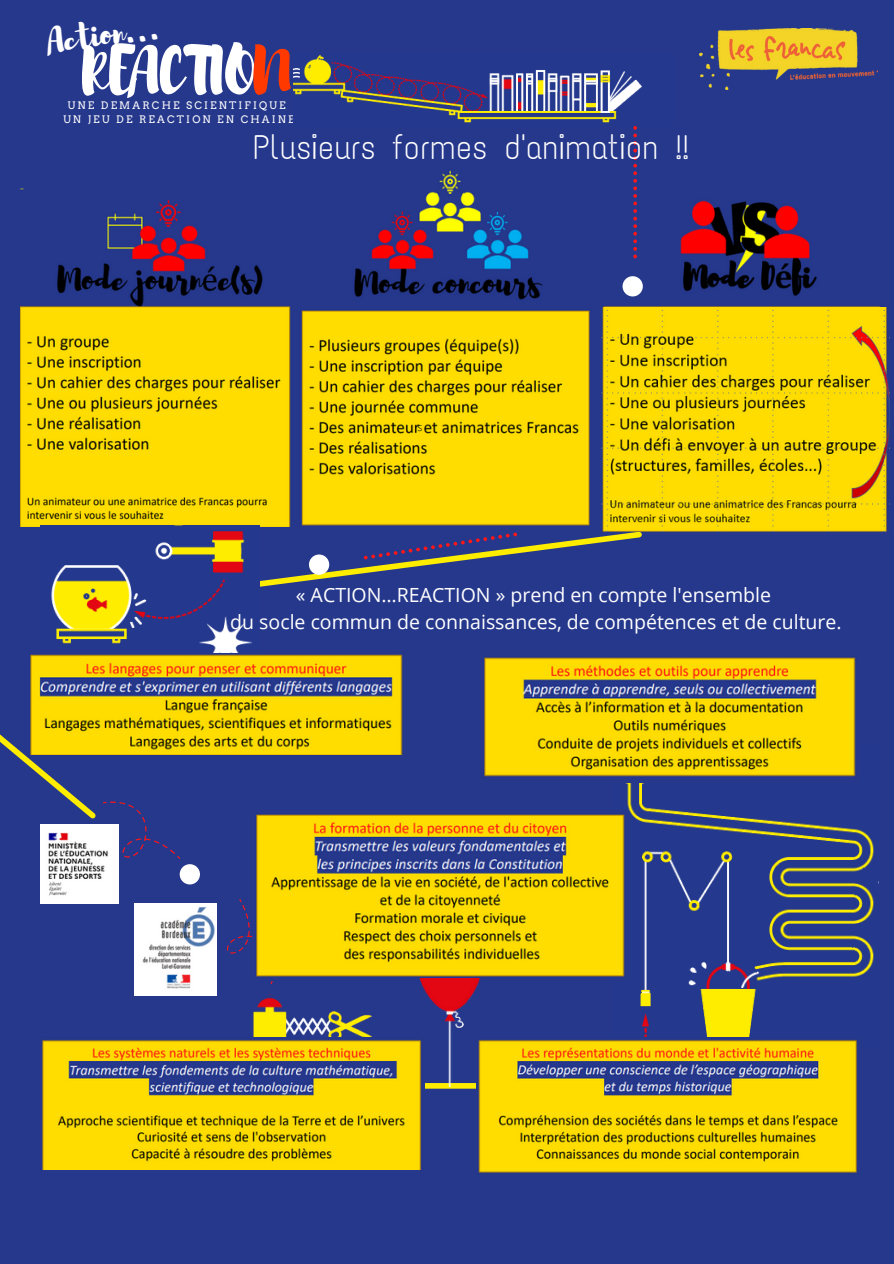
<style>
.page{position:relative;width:894px;height:1264px;background:#fff}
.page>*{position:absolute;margin:0;border:0;box-sizing:border-box;transform-origin:0 0}
.t1{font:61.65px "Brusher";letter-spacing:-.01em;color:#fff}
.t2{font:34.05px "Text Me One";letter-spacing:-.01em;color:#fff}
.t3{font:33.9px "Brusher";color:#fff}
.t4{font:19.5px "Open Sans";color:#fff}
.t5{font:300 10.5px "Open Sans";color:#000}
.t6{font:10.35px "Arvo";letter-spacing:.205em;color:#fff}
.s1{color:#ff3900}
</style>
<div class="page">
<div style="left:0;top:0;width:893px;height:1263px;background:#26388c"></div>
<img style="left:699px;top:29px;width:178px;height:60px">
<img style="left:20px;top:187px;width:870px;height:339px">
<img style="left:436px;top:170px;width:27px;height:25px">
<img style="left:30px;top:652px;width:373px;height:102px">
<img style="left:51px;top:531px;width:201px;height:121px">
<img style="left:625px;top:783px;width:249px;height:254px">
<img style="left:484px;top:657px;width:372px;height:120px">
<svg style="left:633px;top:126px;width:3px;height:132px"></svg>
<img style="left:293px;top:55px;width:349px;height:68px">
<div style="left:622px;top:276px;width:20px;height:20px;background:#fff;border-radius:50%"></div>
<img style="left:41px;top:859px;width:78px;height:44px">
<img style="left:135px;top:903px;width:81px;height:92px">
<div style="left:180px;top:864px;width:20px;height:20px;background:#fff;border-radius:50%"></div>
<svg style="left:0;top:687px;width:180px;height:172px"></svg>
<img style="left:253px;top:994px;width:119px;height:43px">
<svg style="left:227px;top:899px;width:46px;height:85px"></svg>
<div style="left:353px;top:1083px;width:188px;height:5px;background:#ffed00"></div>
<img style="left:419px;top:978px;width:62px;height:108px">
<img style="left:42px;top:1037px;width:382px;height:132px">
<img style="left:477px;top:1037px;width:380px;height:136px">
<img style="left:255px;top:811px;width:373px;height:166px">
<svg style="left:235px;top:531px;width:407px;height:61px"></svg>
<img style="left:600px;top:308px;width:289px;height:224px">
<p class="t3" style="left:46px;top:19px;width:112px;rotate:-7deg">Action...</p>
<p class="t1" style="left:82px;top:30px;width:210px">REACTIO<span class="s1">N</span></p>
<p class="t6" style="left:186px;top:99px;width:101px">SCIENTIFIQUE</p>
<p class="t6" style="left:63px;top:113px;width:233px">UN JEU DE REACTION EN CHAINE</p>
<p class="t6" style="left:68px;top:99px;width:114px">UNE DEMARCHE</p>
<p class="t2" style="left:253px;top:127px;width:438px">Plusieurs formes d'animation !!</p>
<p class="t5" style="left:417px;top:420px;width:6px">s</p>
<p class="t4" style="left:296px;top:580px;width:476px">« ACTION…REACTION » prend en compte l'ensemble</p>
<p class="t4" style="left:230px;top:607px;width:612px">du socle commun de connaissances, de compétences et de culture.</p>
</div>
